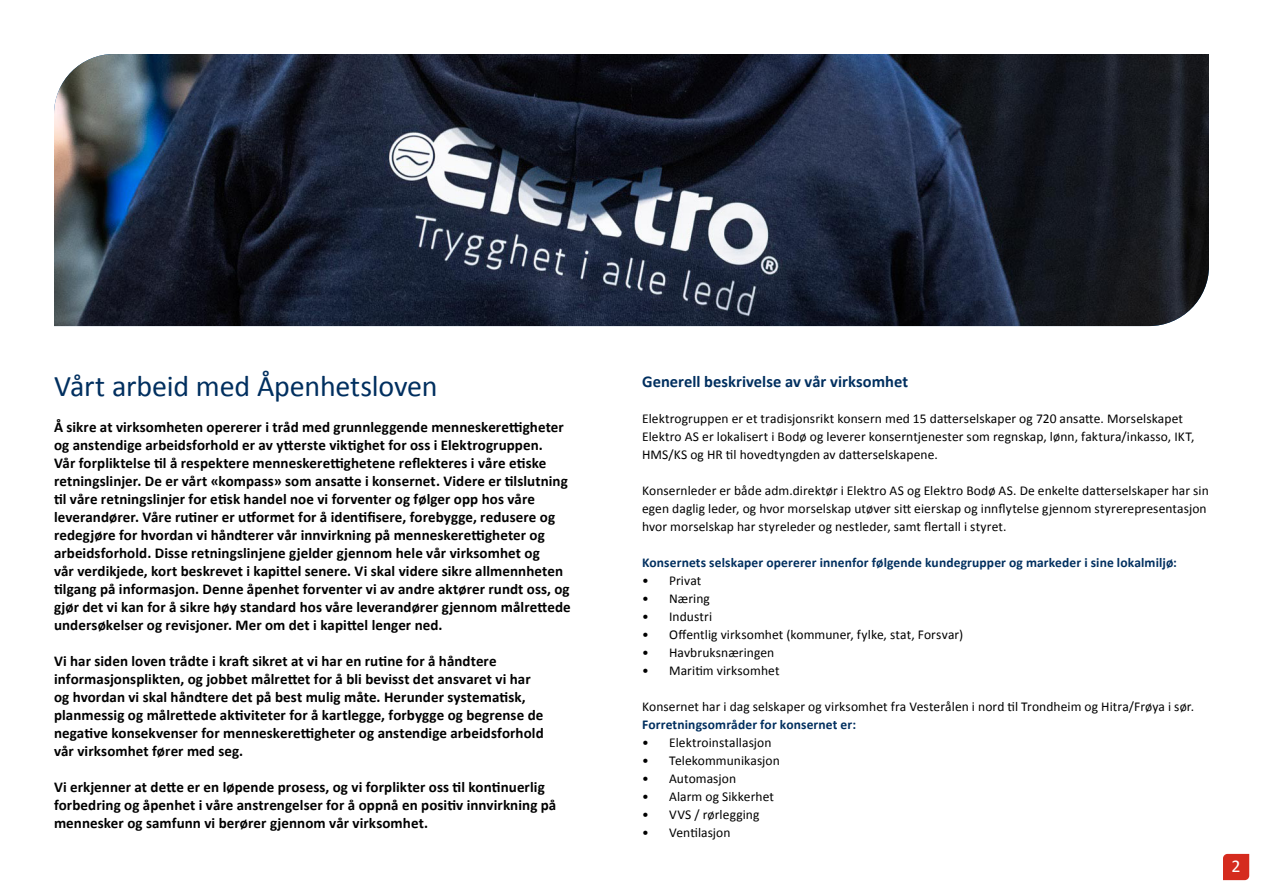
<style>
.page{position:relative;width:1263px;height:893px;background:#fff}
.page>*{position:absolute;margin:0;border:0;box-sizing:border-box;transform-origin:0 0}
.Overskrift{font:30px "Calibri";letter-spacing:-.01em;color:#002f5f}
.t1{font:18px "Calibri";color:#fff}
.Små_overskrifter{font:700 16.5px "Calibri";color:#002f5f}
.Ingress{font:700 15px/18px "Calibri";letter-spacing:.005em;color:#000}
.Brødtekst{font:13.5px/18px "Calibri";letter-spacing:.005em;color:#000}
.Brødtekst-2{font:700 13.5px "Calibri";letter-spacing:.01em;color:#002f5f}
.s1{font-weight:700;color:#002f5f}
</style>
<div class="page">
<svg style="left:1223px;top:854px;width:26px;height:26px"></svg>
<img style="left:54px;top:54px;width:1155px;height:272px">
<p class="Overskrift" style="left:54px;top:365px;width:385px">Vårt arbeid med Åpenhetsloven</p>
<p class="Ingress" style="left:54px;top:418px;width:518px">Å sikre at virksomheten opererer i tråd med grunnleggende menneskerettigheter og anstendige arbeidsforhold er av ytterste viktighet for oss i Elektrogruppen.<br>Vår forpliktelse til å respektere menneskerettighetene reflekteres i våre etiske retningslinjer. De er vårt «kompass» som ansatte i konsernet. Videre er tilslutning til våre retningslinjer for etisk handel noe vi forventer og følger opp hos våre leverandører. Våre rutiner er utformet for å identifisere, forebygge, redusere og redegjøre for hvordan vi håndterer vår innvirkning på menneskerettigheter og arbeidsforhold. Disse retningslinjene gjelder gjennom hele vår virksomhet og<br>vår verdikjede, kort beskrevet i kapittel senere. Vi skal videre sikre allmennheten tilgang på informasjon. Denne åpenhet forventer vi av andre aktører rundt oss, og gjør det vi kan for å sikre høy standard hos våre leverandører gjennom målrettede undersøkelser og revisjoner. Mer om det i kapittel lenger ned.</p>
<p class="Ingress" style="left:54px;top:652px;width:491px">Vi har siden loven trådte i kraft sikret at vi har en rutine for å håndtere informasjonsplikten, og jobbet målrettet for å bli bevisst det ansvaret vi har og hvordan vi skal håndtere det på best mulig måte. Herunder systematisk, planmessig og målrettede aktiviteter for å kartlegge, forbygge og begrense de negative konsekvenser for menneskerettigheter og anstendige arbeidsforhold vår virksomhet fører med seg.</p>
<p class="Ingress" style="left:54px;top:778px;width:504px">Vi erkjenner at dette er en løpende prosess, og vi forplikter oss til kontinuerlig forbedring og åpenhet i våre anstrengelser for å oppnå en positiv innvirkning på mennesker og samfunn vi berører gjennom vår virksomhet.</p>
<p class="Små_overskrifter" style="left:642px;top:370px;width:268px">Generell beskrivelse av vår virksomhet</p>
<p class="Brødtekst" style="left:642px;top:409px;width:554px">Elektrogruppen er et tradisjonsrikt konsern med 15 datterselskaper og 720 ansatte. Morselskapet<br>Elektro AS er lokalisert i Bodø og leverer konserntjenester som regnskap, lønn, faktura/inkasso, IKT,<br>HMS/KS og HR til hovedtyngden av datterselskapene.</p>
<p class="Brødtekst" style="left:642px;top:481px;width:568px">Konsernleder er både adm.direktør i Elektro AS og Elektro Bodø AS. De enkelte datterselskaper har sin egen daglig leder, og hvor morselskap utøver sitt eierskap og innflytelse gjennom styrerepresentasjon hvor morselskap har styreleder og nestleder, samt flertall i styret.</p>
<p class="Brødtekst-2" style="left:642px;top:553px;width:536px">Konsernets selskaper opererer innenfor følgende kundegrupper og markeder i sine lokalmiljø:</p>
<p class="Brødtekst" style="left:642px;top:571px;width:61px">• Privat</p>
<p class="Brødtekst" style="left:642px;top:589px;width:69px">• Næring</p>
<p class="Brødtekst" style="left:642px;top:607px;width:71px">• Industri</p>
<p class="Brødtekst" style="left:642px;top:625px;width:322px">• Offentlig virksomhet (kommuner, fylke, stat, Forsvar)</p>
<p class="Brødtekst" style="left:642px;top:643px;width:134px">• Havbruksnæringen</p>
<p class="Brødtekst" style="left:642px;top:661px;width:139px">• Maritim virksomhet</p>
<p class="Brødtekst" style="left:642px;top:697px;width:554px">Konsernet har i dag selskaper og virksomhet fra Vesterålen i nord til Trondheim og Hitra/Frøya i sør.<br><span class="s1">Forretningsområder for konsernet er:</span></p>
<p class="Brødtekst" style="left:642px;top:733px;width:131px">• Elektroinstallasjon</p>
<p class="Brødtekst" style="left:642px;top:751px;width:139px">• Telekommunikasjon</p>
<p class="Brødtekst" style="left:642px;top:769px;width:96px">• Automasjon</p>
<p class="Brødtekst" style="left:642px;top:787px;width:133px">• Alarm og Sikkerhet</p>
<p class="Brødtekst" style="left:642px;top:805px;width:119px">• VVS / rørlegging</p>
<p class="Brødtekst" style="left:642px;top:823px;width:90px">• Ventilasjon</p>
<p class="t1" style="left:1231px;top:854px;width:11px">2</p>
</div>
